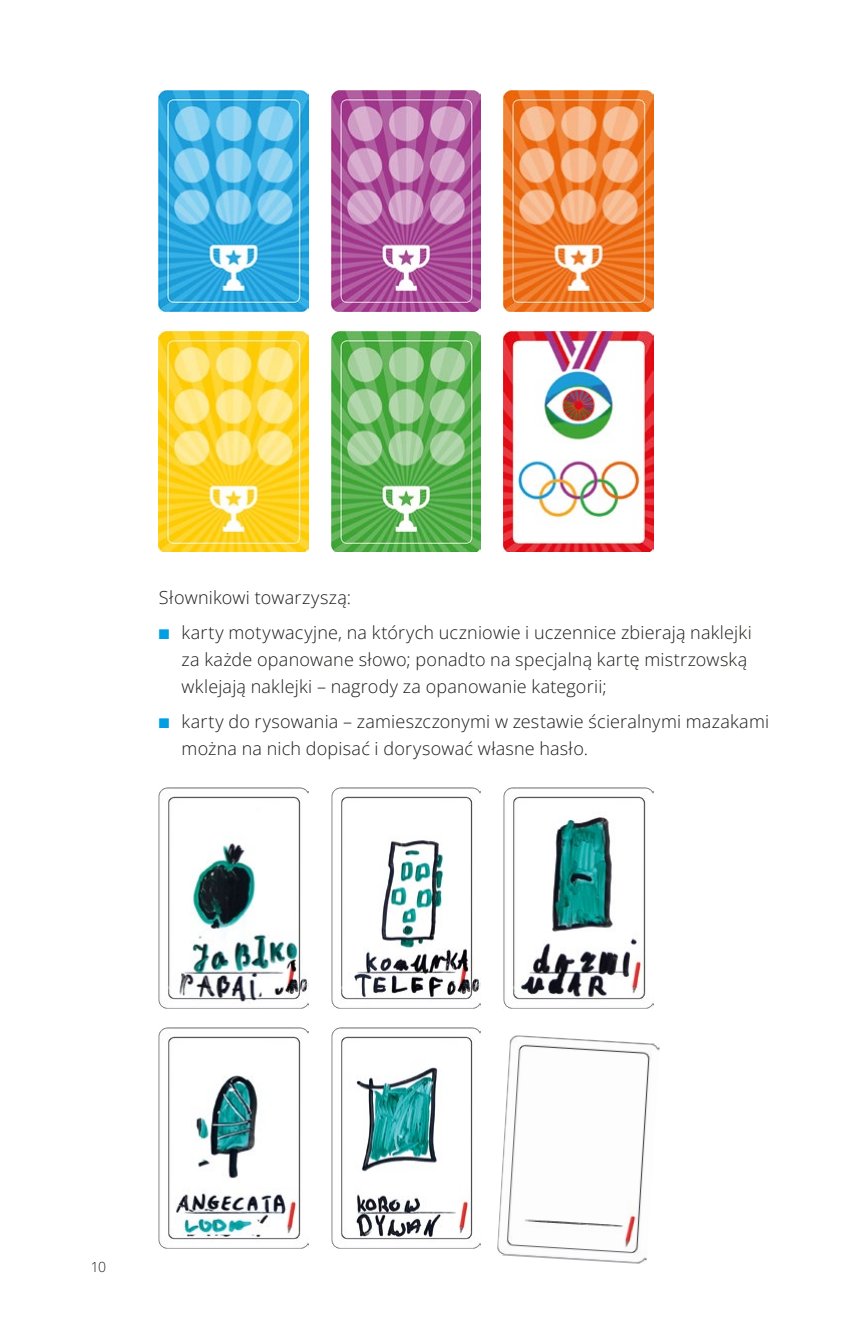
<style>
.page{position:relative;width:851px;height:1321px;background:#fff}
.page>*{position:absolute;margin:0;border:0;box-sizing:border-box;transform-origin:0 0}
.Punktory{font:300 18px/27px "Open Sans";letter-spacing:.01em;color:#1d1d1b}
.Tekst{font:300 18px "Open Sans";letter-spacing:.015em;color:#1d1d1b}
.t1{font:300 14px "Open Sans";color:#1d1d1b}
.s1{color:#009fe3}
</style>
<div class="page">
<img style="left:503px;top:331px;width:150px;height:221px">
<img style="left:331px;top:91px;width:150px;height:220px">
<img style="left:503px;top:91px;width:150px;height:220px">
<img style="left:159px;top:331px;width:150px;height:221px">
<img style="left:331px;top:331px;width:150px;height:221px">
<img style="left:159px;top:91px;width:150px;height:220px">
<img style="left:331px;top:787px;width:150px;height:221px">
<img style="left:503px;top:787px;width:150px;height:221px">
<img style="left:159px;top:1028px;width:150px;height:220px">
<img style="left:331px;top:1028px;width:150px;height:220px">
<img style="left:497px;top:1035px;width:162px;height:229px">
<img style="left:159px;top:787px;width:150px;height:221px">
<p class="Tekst" style="left:159px;top:585px;width:194px">Słownikowi towarzyszą:</p>
<p class="Punktory" style="left:181px;top:619px;width:571px;text-indent:-23px"><span class="s1">■</span> karty motywacyjne, na których uczniowie i uczennice zbierają naklejki za każde opanowane słowo; ponadto na specjalną kartę mistrzowską wklejają naklejki – nagrody za opanowanie kategorii;</p>
<p class="Punktory" style="left:181px;top:708px;width:589px;text-indent:-23px"><span class="s1">■</span> karty do rysowania – zamieszczonymi w zestawie ścieralnymi mazakami można na nich dopisać i dorysować własne hasło.</p>
<p class="t1" style="left:91px;top:1257px;width:17px">10</p>
</div>
